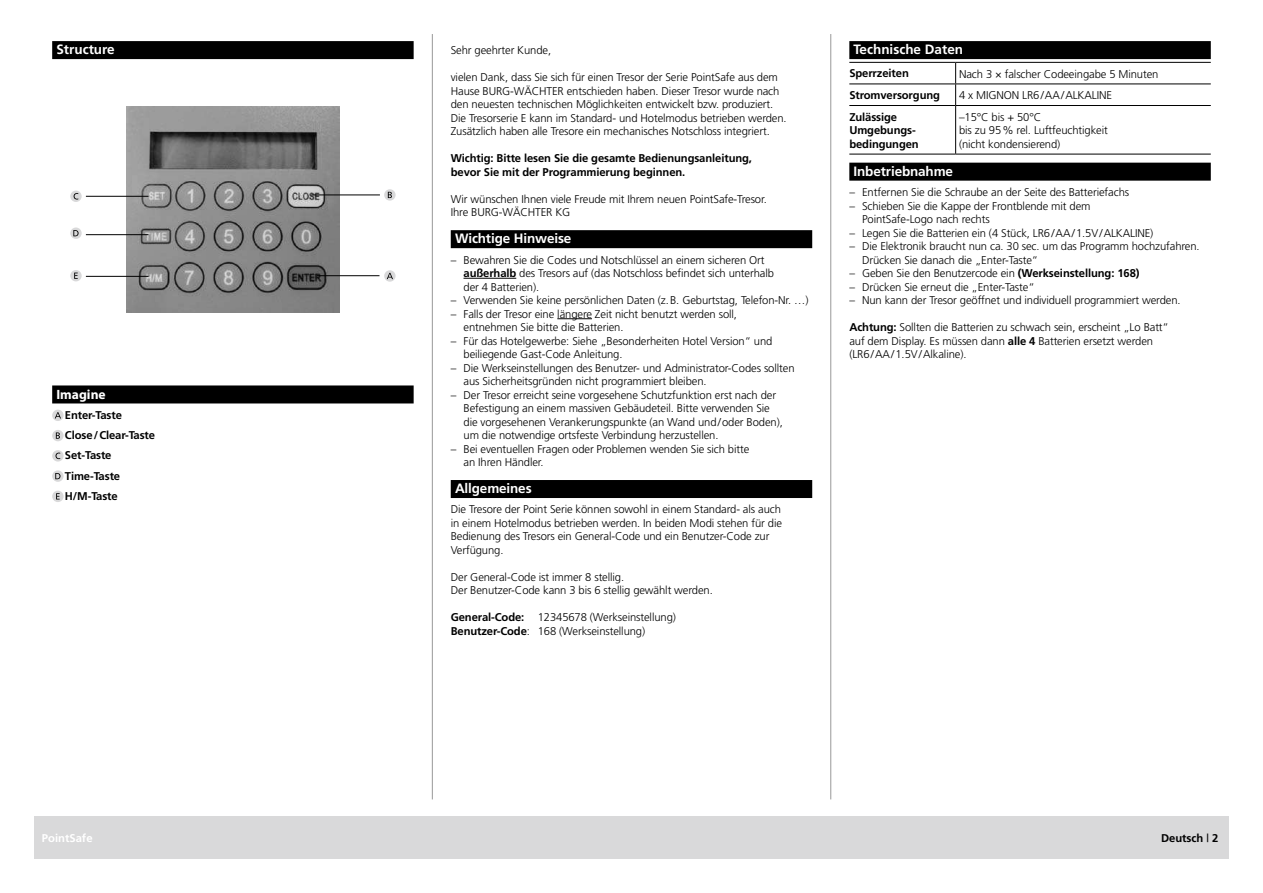
<style>
.page{position:relative;width:1263px;height:893px;background:#fff}
.page>*{position:absolute;margin:0;border:0;box-sizing:border-box;transform-origin:0 0}
.t1{font:700 13.5px "Frutiger";letter-spacing:-.01em;color:#fff}
.t2{font:700 13.5px "Myriad Pro";color:#fff}
.t3{font:300 11.25px/13.5px "Frutiger";letter-spacing:-.01em;color:#000}
.t4{font:700 11.25px/20.2px "Frutiger";letter-spacing:-.01em;color:#000}
.t5{font:700 11.25px "Frutiger";color:#fff}
.s1{font-weight:700}
.s2{font-weight:400}
</style>
<div class="page">
<hr style="left:432px;top:34px;width:1px;height:765px;background:#989898">
<hr style="left:830px;top:34px;width:1px;height:765px;background:#989898">
<div style="left:34px;top:816px;width:1195px;height:43px;background:#d9d9da"></div>
<div style="left:849px;top:41px;width:362px;height:18px;background:#000"></div>
<div style="left:849px;top:163px;width:362px;height:18px;background:#000"></div>
<hr style="left:849px;top:84px;width:107px;height:1px;background:#000">
<hr style="left:956px;top:84px;width:255px;height:1px;background:#000">
<svg style="left:955px;top:63px;width:1px;height:42px"></svg>
<hr style="left:849px;top:105px;width:107px;height:1px;background:#000">
<hr style="left:956px;top:105px;width:255px;height:1px;background:#000">
<hr style="left:955px;top:106px;width:1px;height:48px;background:#000">
<hr style="left:849px;top:154px;width:107px;height:1px;background:#000">
<hr style="left:956px;top:154px;width:255px;height:1px;background:#000">
<hr style="left:849px;top:62px;width:107px;height:1px;background:#000">
<hr style="left:956px;top:62px;width:255px;height:1px;background:#000">
<div style="left:451px;top:230px;width:361px;height:18px;background:#000"></div>
<hr style="left:463px;top:278px;width:53px;height:1px;background:#000">
<hr style="left:557px;top:318px;width:35px;height:1px;background:#000">
<div style="left:451px;top:480px;width:361px;height:18px;background:#000"></div>
<div style="left:52px;top:41px;width:362px;height:18px;background:#000"></div>
<div style="left:52px;top:385px;width:362px;height:18px;background:#000"></div>
<div style="left:52px;top:410px;width:12px;height:11px;background:#d9d9da;border-radius:50%"></div>
<svg style="left:55px;top:412px;width:6px;height:6px"></svg>
<div style="left:52px;top:430px;width:12px;height:11px;background:#d9d9da;border-radius:50%"></div>
<svg style="left:56px;top:432px;width:4px;height:7px"></svg>
<svg style="left:52px;top:450px;width:12px;height:12px"></svg>
<svg style="left:56px;top:453px;width:4px;height:6px"></svg>
<svg style="left:52px;top:470px;width:12px;height:12px"></svg>
<svg style="left:55px;top:473px;width:5px;height:6px"></svg>
<div style="left:52px;top:491px;width:12px;height:11px;background:#d9d9da;border-radius:50%"></div>
<svg style="left:56px;top:493px;width:4px;height:6px"></svg>
<img style="left:127px;top:106px;width:212px;height:206px">
<hr style="left:317px;top:275px;width:62px;height:1px;background:#000">
<div style="left:70px;top:191px;width:12px;height:11px;background:#d9d9da;border-radius:50%"></div>
<svg style="left:74px;top:193px;width:4px;height:7px"></svg>
<hr style="left:86px;top:196px;width:62px;height:1px;background:#000">
<hr style="left:86px;top:234px;width:62px;height:1px;background:#000">
<hr style="left:86px;top:276px;width:62px;height:1px;background:#000">
<div style="left:70px;top:270px;width:12px;height:11px;background:#d9d9da;border-radius:50%"></div>
<svg style="left:74px;top:273px;width:4px;height:6px"></svg>
<svg style="left:70px;top:227px;width:12px;height:12px"></svg>
<svg style="left:73px;top:230px;width:6px;height:6px"></svg>
<svg style="left:384px;top:270px;width:12px;height:12px"></svg>
<svg style="left:387px;top:273px;width:6px;height:6px"></svg>
<svg style="left:384px;top:189px;width:12px;height:12px"></svg>
<svg style="left:388px;top:192px;width:4px;height:6px"></svg>
<hr style="left:311px;top:195px;width:69px;height:1px;background:#000">
<p class="t1" style="left:56px;top:44px;width:60px">Structure</p>
<p class="t2" style="left:56px;top:389px;width:51px">Imagine</p>
<p class="t4" style="left:65px;top:406px;width:92px">Enter-Taste<br>Close / Clear-Taste<br>Set-Taste<br>Time-Taste<br>H/M-Taste</p>
<p class="t3" style="left:451px;top:44px;width:102px">Sehr geehrter Kunde,</p>
<p class="t3" style="left:451px;top:71px;width:337px">vielen Dank, dass Sie sich für einen Tresor der Serie PointSafe aus dem Hause BURG-WÄCHTER entschieden haben. Dieser Tresor wurde nach den neuesten technischen Möglichkeiten entwickelt bzw. produziert.<br>Die Tresorserie E kann im Standard- und Hotelmodus betrieben werden.<br>Zusätzlich haben alle Tresore ein mechanisches Notschloss integriert.</p>
<p class="t4" style="left:451px;top:153px;width:303px;line-height:13.5px">Wichtig: Bitte lesen Sie die gesamte Bedienungsanleitung, bevor Sie mit der Programmierung beginnen.</p>
<p class="t3" style="left:451px;top:193px;width:318px">Wir wünschen Ihnen viele Freude mit Ihrem neuen PointSafe-Tresor.<br>Ihre BURG-WÄCHTER KG</p>
<p class="t1" style="left:455px;top:233px;width:118px">Wichtige Hinweise</p>
<p class="t3" style="left:463px;top:254px;width:312px;text-indent:-13px">– Bewahren Sie die Codes und Notschlüssel an einem sicheren Ort <span class="s1">außerhalb</span> des Tresors auf (das Notschloss befindet sich unterhalb der 4 Batterien).</p>
<p class="t3" style="left:451px;top:294px;width:359px">– Verwenden Sie keine persönlichen Daten (z. B. Geburtstag, Telefon-Nr. …)</p>
<p class="t3" style="left:463px;top:308px;width:275px;text-indent:-13px">– Falls der Tresor eine längere Zeit nicht benutzt werden soll, entnehmen Sie bitte die Batterien.</p>
<p class="t3" style="left:463px;top:335px;width:310px;text-indent:-13px">– Für das Hotelgewerbe: Siehe „Besonderheiten Hotel Version“ und beiliegende Gast-Code Anleitung.</p>
<p class="t3" style="left:463px;top:362px;width:333px;text-indent:-13px">– Die Werkseinstellungen des Benutzer- und Administrator-Codes sollten aus Sicherheitsgründen nicht programmiert bleiben.</p>
<p class="t3" style="left:463px;top:389px;width:321px;text-indent:-13px">– Der Tresor erreicht seine vorgesehene Schutzfunktion erst nach der Befestigung an einem massiven Gebäudeteil. Bitte verwenden Sie die vorgesehenen Verankerungspunkte (an Wand und / oder Boden), um die notwendige ortsfeste Verbindung herzustellen.</p>
<p class="t3" style="left:463px;top:443px;width:287px;text-indent:-13px">– Bei eventuellen Fragen oder Problemen wenden Sie sich bitte an Ihren Händler.</p>
<p class="t1" style="left:455px;top:483px;width:78px">Allgemeines</p>
<p class="t3" style="left:451px;top:504px;width:333px">Die Tresore der Point Serie können sowohl in einem Standard- als auch in einem Hotelmodus betrieben werden. In beiden Modi stehen für die Bedienung des Tresors ein General-Code und ein Benutzer-Code zur Verfügung.</p>
<p class="t3" style="left:451px;top:571px;width:264px">Der General-Code ist immer 8 stellig.<br>Der Benutzer-Code kann 3 bis 6 stellig gewählt werden.</p>
<p class="t3" style="left:451px;top:612px;width:227px"><span class="s1">General-Code:</span> 12345678 (Werkseinstellung)<br><span class="s1">Benutzer-Code</span>: 168 (Werkseinstellung)</p>
<p class="t1" style="left:853px;top:44px;width:111px">Technische Daten</p>
<p class="t4" style="left:849px;top:64px;width:61px">Sperrzeiten</p>
<p class="t3" style="left:959px;top:68px;width:201px">Nach 3 × falscher Codeeingabe 5 Minuten</p>
<p class="t4" style="left:849px;top:86px;width:92px">Stromversorgung</p>
<p class="t3" style="left:959px;top:89px;width:155px">4 x MIGNON LR6 / AA / ALKALINE</p>
<p class="t4" style="left:849px;top:111px;width:71px;line-height:13.5px">Zulässige<br>Umgebungs&shy;bedingungen</p>
<p class="t3" style="left:959px;top:111px;width:150px">–15°C bis + 50°C<br>bis zu 95 % rel. Luftfeuchtigkeit (nicht kondensierend)</p>
<p class="t1" style="left:853px;top:166px;width:101px">Inbetriebnahme</p>
<p class="t3" style="left:849px;top:186px;width:281px">– Entfernen Sie die Schraube an der Seite des Batteriefachs</p>
<p class="t3" style="left:862px;top:200px;width:230px;text-indent:-13px">– Schieben Sie die Kappe der Frontblende mit dem<br>PointSafe-Logo nach rechts</p>
<p class="t3" style="left:849px;top:227px;width:306px">– Legen Sie die Batterien ein (4 Stück, LR6 / AA / 1.5V / ALKALINE)</p>
<p class="t3" style="left:862px;top:240px;width:339px;text-indent:-13px">– Die Elektronik braucht nun ca. 30 sec. um das Programm hochzufahren.<br>Drücken Sie danach die „Enter-Taste“</p>
<p class="t3" style="left:849px;top:267px;width:292px">– Geben Sie den Benutzercode ein <span class="s1">(Werkseinstellung: 168)</span></p>
<p class="t3" style="left:849px;top:281px;width:187px">– Drücken Sie erneut die „Enter-Taste“</p>
<p class="t3" style="left:849px;top:294px;width:333px">– Nun kann der Tresor geöffnet und individuell programmiert werden.</p>
<p class="t3" style="left:849px;top:321px;width:321px"><span class="s1">Achtung:</span> Sollten die Batterien zu schwach sein, erscheint „Lo Batt“ auf dem Display. Es müssen dann <span class="s1">alle 4</span> Batterien ersetzt werden (LR6 / AA / 1.5V / Alkaline).</p>
<p class="t5" style="left:42px;top:833px;width:52px">PointSafe</p>
<p class="t4" style="left:1161px;top:829px;width:59px">Deutsch <span class="s2">|</span> 2</p>
</div>
